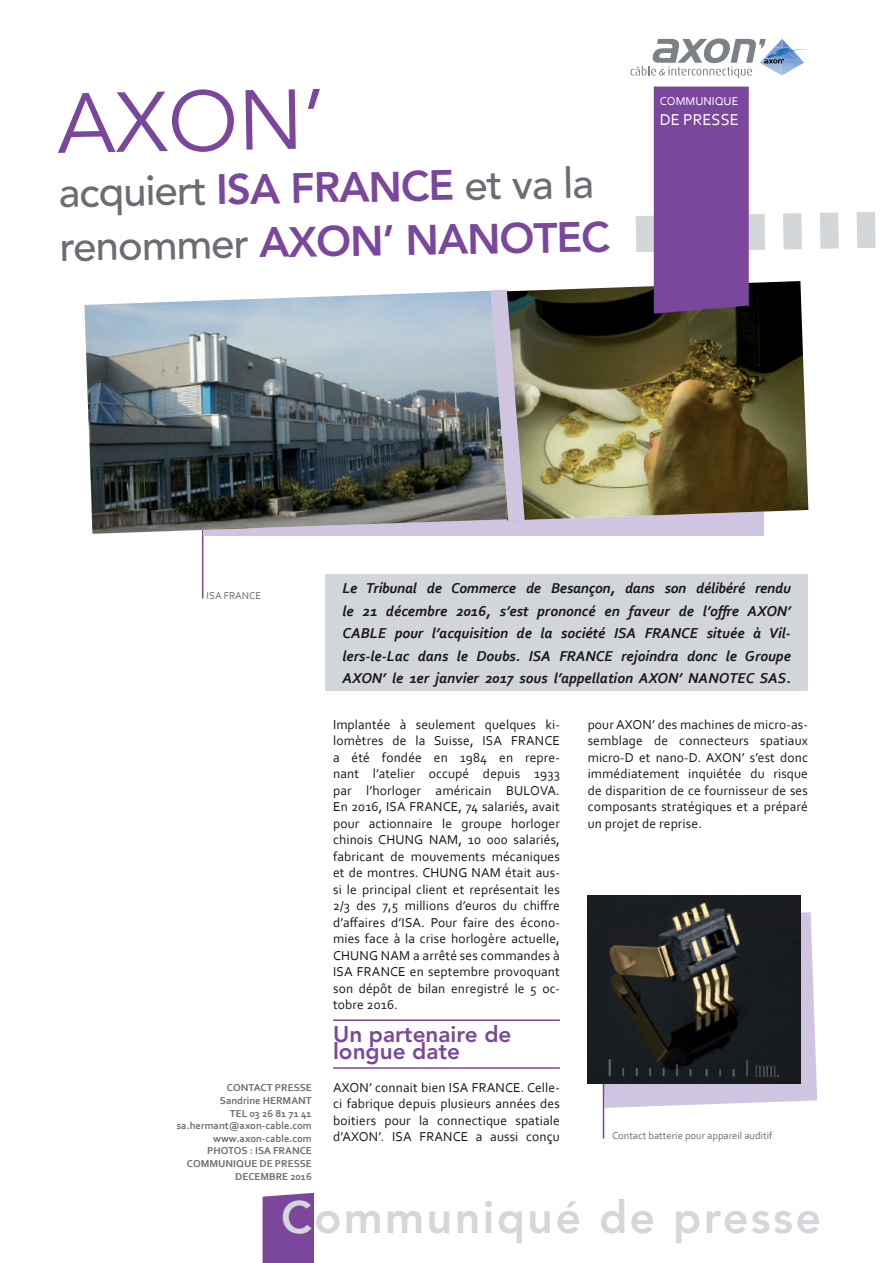
<style>
.page{position:relative;width:893px;height:1263px;background:#fff}
.page>*{position:absolute;margin:0;border:0;box-sizing:border-box;transform-origin:0 0}
.t1{font:84px "Avenir LT Std";color:#7a479c}
.t2{font:800 45px "Avenir LT Std";letter-spacing:.05em;color:#d4d7da}
.t3{font:500 42px/54px "Avenir LT Std";color:#6a6d72}
.t4{font:800 22.5px/16.5px "Avenir LT Std";color:#7a479c}
.t5{font:16.5px "Corbel";color:#fff}
.t6{font:italic 700 15px/22.5px "Corbel";color:#1a161a;text-align:justify}
.t7{font:13.5px/16.5px "Corbel";letter-spacing:.01em;color:#1a161a;text-align:justify}
.t8{font:12px "Corbel";color:#fff}
.t9{font:700 10.5px/12.6px "Corbel";color:#6a6d72;text-align:right}
.t10{font:10.5px "Corbel";color:#6a6d72}
.s1{font-weight:800;color:#7a479c}
</style>
<div class="page">
<svg style="left:598px;top:912px;width:219px;height:196px"></svg>
<hr style="left:603px;top:1051px;width:1px;height:87px;background:#7a479c">
<hr style="left:202px;top:511px;width:1px;height:87px;background:#7a479c">
<hr style="left:333px;top:1019px;width:227px;height:2px;background:#7a479c">
<hr style="left:333px;top:1067px;width:227px;height:2px;background:#7a479c">
<svg style="left:630px;top:38px;width:177px;height:40px"></svg>
<div style="left:263px;top:1193px;width:51px;height:70px;background:#7a479c"></div>
<div style="left:325px;top:574px;width:483px;height:117px;background:#d2d5d9"></div>
<div style="left:203px;top:458px;width:561px;height:78px;background:#d0c5e0"></div>
<img style="left:84px;top:291px;width:397px;height:243px">
<img style="left:534px;top:288px;width:274px;height:232px">
<svg style="left:599px;top:87px;width:277px;height:227px"></svg>
<div style="left:660px;top:97px;width:84px;height:9px;background:#7a479c"></div>
<div style="left:660px;top:117px;width:84px;height:9px;background:#7a479c"></div>
<svg style="left:481px;top:289px;width:53px;height:232px;background:#959595"></svg>
<img style="left:588px;top:895px;width:212px;height:188px">
<h1 class="t1" style="left:57px;top:76px;width:269px;rotate:-1deg">AXON’</h1>
<h3 class="t3" style="left:58px;top:166px;width:552px;rotate:-1deg">acquiert <span class="s1">ISA FRANCE</span> et va la renommer <span class="s1">AXON’ NANOTEC</span></h3>
<p class="t8" style="left:660px;top:94px;width:80px">COMMUNIQUE</p>
<p class="t5" style="left:660px;top:109px;width:81px">DE PRESSE</p>
<p class="t10" style="left:207px;top:589px;width:56px">ISA FRANCE</p>
<p class="t9" style="left:177px;top:1081px;width:137px">CONTACT PRESSE<br>Sandrine HERMANT<br>TEL 03 26 81 71 41 sa.hermant@axon-cable.com www.axon-cable.com<br>PHOTOS : ISA FRANCE<br>COMMUNIQUE DE PRESSE<br>DECEMBRE 2016</p>
<p class="t6" style="left:342px;top:576px;width:450px">Le Tribunal de Commerce de Besançon, dans son délibéré rendu le 21 décembre 2016, s’est prononcé en faveur de l’offre AXON’ CABLE pour l’acquisition de la société ISA FRANCE située à Vil&shy;lers-le-Lac dans le Doubs. ISA FRANCE rejoindra donc le Groupe AXON’ le 1er janvier 2017 sous l’appellation AXON’ NANOTEC SAS.</p>
<p class="t7" style="left:333px;top:716px;width:228px">Implantée à seulement quelques ki&shy;lomètres de la Suisse, ISA FRANCE a été fondée en 1984 en repre&shy;nant l’atelier occupé depuis 1933 par l’horloger américain BULOVA.<br>En 2016, ISA FRANCE, 74 salariés, avait pour actionnaire le groupe horloger chinois CHUNG NAM, 10 000 salariés, fabricant de mouvements mécaniques et de montres. CHUNG NAM était aus&shy;si le principal client et représentait les 2/3 des 7,5 millions d’euros du chiffre d’affaires d’ISA. Pour faire des écono&shy;mies face à la crise horlogère actuelle, CHUNG NAM a arrêté ses commandes à ISA FRANCE en septembre provoquant son dépôt de bilan enregistré le 5 oc&shy;tobre 2016.</p>
<h3 class="t4" style="left:333px;top:1026px;width:180px">Un partenaire de longue date</h3>
<p class="t7" style="left:333px;top:1079px;width:228px">AXON’ connait bien ISA FRANCE. Celle&shy;ci fabrique depuis plusieurs années des boitiers pour la connectique spatiale d’AXON’. ISA FRANCE a aussi conçu</p>
<p class="t7" style="left:588px;top:716px;width:222px">pour AXON’ des machines de micro-as&shy;semblage de connecteurs spatiaux micro-D et nano-D. AXON’ s’est donc immédiatement inquiétée du risque de disparition de ce fournisseur de ses composants stratégiques et a préparé un projet de reprise.</p>
<p class="t10" style="left:612px;top:1129px;width:162px">Contact batterie pour appareil auditif</p>
<h2 class="t2" style="left:281px;top:1191px;width:542px">Communiqué de presse</h2>
</div>
